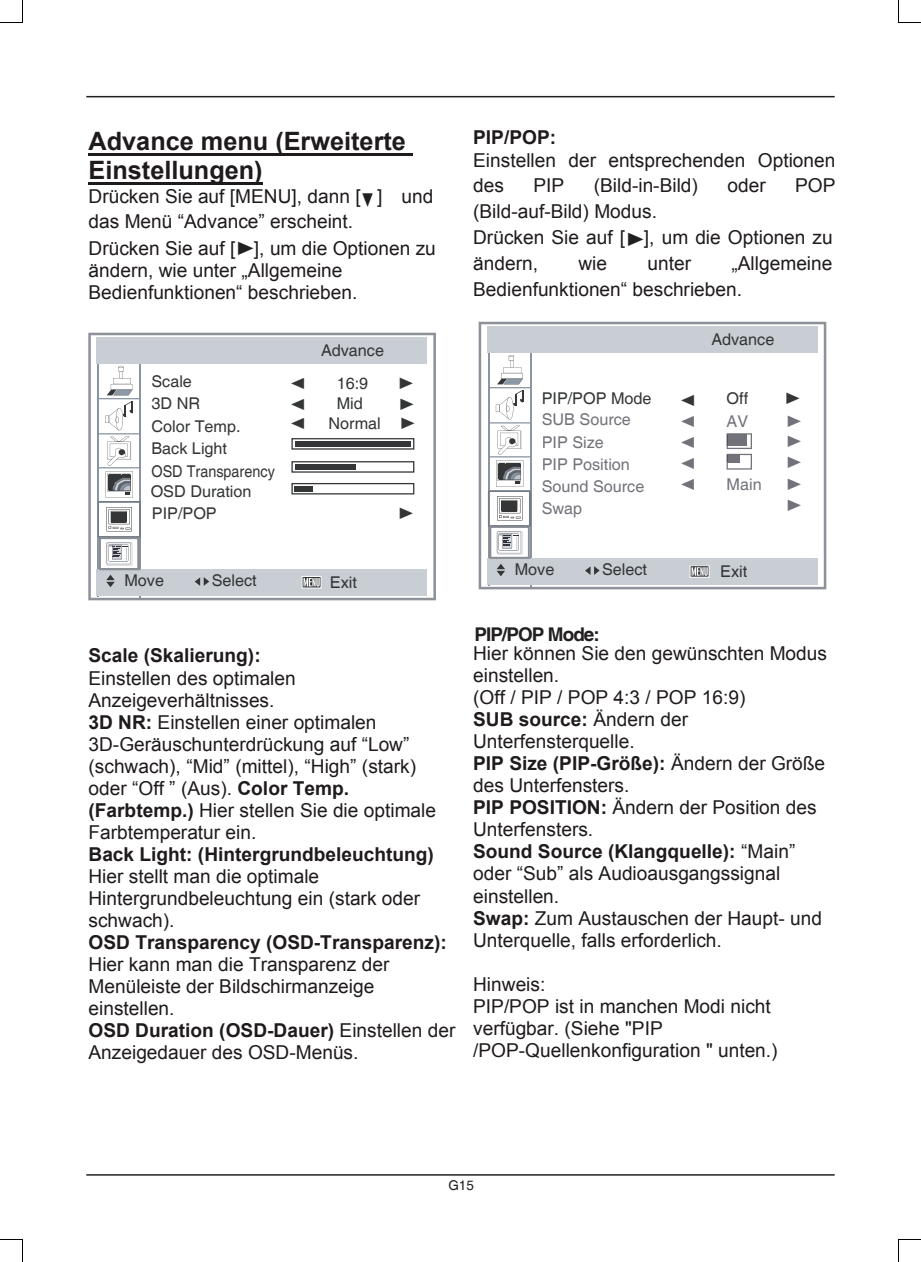
<style>
.page{position:relative;width:921px;height:1262px;background:#fff}
.page>*{position:absolute;margin:0;border:0;box-sizing:border-box;transform-origin:0 0}
.t1{font:700 25.35px/29.1px "Arial";color:#1f1a1b}
.t2{font:19.05px/22px "Arial";color:#1f1a1b}
.t3{font:700 18.9px "Helvetica";letter-spacing:-.05em;color:#221f20}
.t4{font:18.9px "I20 Sym Sanyo YE";color:#221f20}
.t5{font:16.2px/22.5px "Helvetica";color:#333536}
.t6{font:16.2px/22px "Helvetica";color:#72737a}
.t7{font:16.2px "I20 Sym Sanyo YE";color:#333536}
.t8{font:16.2px "I20 Sym Sanyo YE";color:#72737a}
.t9{font:13.5px "Helvetica";color:#221f1f}
.s1{font-weight:700}
.s2{color:#72737a}
</style>
<div class="page">
<hr style="left:86px;top:1173px;width:749px;height:2px;background:#221f1f">
<hr style="left:86px;top:96px;width:749px;height:1px;background:#221f1f">
<svg style="left:88px;top:332px;width:348px;height:268px"></svg>
<hr style="left:141px;top:536px;width:1px;height:35px;background:#898e95">
<svg style="left:98px;top:471px;width:43px;height:116px"></svg>
<hr style="left:99px;top:502px;width:1px;height:34px;background:#727a84">
<hr style="left:140px;top:502px;width:1px;height:34px;background:#727a84">
<div style="left:291px;top:461px;width:123px;height:11px;border:1px solid #333536"></div>
<div style="left:295px;top:464px;width:61px;height:5px;background:#333536"></div>
<div style="left:291px;top:483px;width:123px;height:11px;border:1px solid #333536"></div>
<div style="left:295px;top:486px;width:18px;height:5px;background:#333536"></div>
<div style="left:302px;top:576px;width:19px;height:12px;border:1px solid #fff"></div>
<svg style="left:303px;top:578px;width:17px;height:8px"></svg>
<svg style="left:479px;top:322px;width:347px;height:267px"></svg>
<hr style="left:531px;top:490px;width:1px;height:36px;background:#898e95">
<svg style="left:488px;top:460px;width:43px;height:116px"></svg>
<hr style="left:489px;top:492px;width:1px;height:33px;background:#727a84">
<hr style="left:530px;top:492px;width:1px;height:33px;background:#727a84">
<svg style="left:727px;top:433px;width:25px;height:36px"></svg>
<div style="left:690px;top:565px;width:19px;height:12px;border:1px solid #fff"></div>
<svg style="left:691px;top:567px;width:17px;height:8px"></svg>
<svg style="left:0;top:0;width:23px;height:23px"></svg>
<svg style="left:0;top:1239px;width:23px;height:22px"></svg>
<svg style="left:898px;top:0;width:23px;height:23px"></svg>
<svg style="left:898px;top:1239px;width:23px;height:22px"></svg>
<hr style="left:89px;top:153px;width:324px;height:2px;background:#1f1a1b">
<hr style="left:89px;top:182px;width:174px;height:3px;background:#1f1a1b">
<p class="t1" style="left:89px;top:128px;width:319px">Advance menu (Erweiterte<br>Einstellungen)</p>
<p class="t2" style="left:89px;top:183px;width:349px;line-height:26px">Drücken Sie auf [MENU], dann [ ] und das Menü “Advance” erscheint.<br>Drücken Sie auf [ ], um die Optionen zu</p>
<p class="t2" style="left:89px;top:259px;width:270px">ändern, wie unter „Allgemeine<br>Bedienfunktionen“ beschrieben.</p>
<p class="t4" style="left:362px;top:188px;width:12px">P</p>
<p class="t4" style="left:238px;top:237px;width:17px">A</p>
<p class="t5" style="left:151px;top:370px;width:125px">Scale<br>3D NR<br>Color Temp.<br>Back Light<br>OSD Transparency</p>
<p class="t5" style="left:151px;top:480px;width:102px">OSD Duration</p>
<p class="t5" style="left:321px;top:340px;width:65px">Advance</p>
<p class="t7" style="left:291px;top:374px;width:15px">B</p>
<p class="t5" style="left:337px;top:372px;width:33px">16:9</p>
<p class="t7" style="left:400px;top:374px;width:15px">A</p>
<p class="t7" style="left:291px;top:394px;width:15px">B</p>
<p class="t5" style="left:337px;top:393px;width:28px">Mid</p>
<p class="t7" style="left:401px;top:394px;width:15px">A</p>
<p class="t7" style="left:291px;top:414px;width:15px">B</p>
<p class="t5" style="left:329px;top:412px;width:54px">Normal</p>
<p class="t7" style="left:401px;top:414px;width:15px">A</p>
<p class="t5" style="left:152px;top:502px;width:66px">PIP/POP</p>
<p class="t7" style="left:400px;top:504px;width:15px">A</p>
<p class="t2" style="left:473px;top:127px;width:364px"><span class="s1">PIP/POP:<br></span>Einstellen der entsprechenden Optionen</p>
<p class="t2" style="left:473px;top:175px;width:32px">des</p>
<p class="t2" style="left:533px;top:175px;width:32px">PIP</p>
<p class="t2" style="left:594px;top:175px;width:106px">(Bild-in-Bild)</p>
<p class="t2" style="left:727px;top:175px;width:40px">oder</p>
<p class="t2" style="left:795px;top:175px;width:42px">POP</p>
<p class="t2" style="left:473px;top:198px;width:361px;line-height:26px">(Bild-auf-Bild) Modus.<br>Drücken Sie auf [ ], um die Optionen zu ändern,</p>
<p class="t4" style="left:628px;top:228px;width:17px">A</p>
<p class="t2" style="left:473px;top:250px;width:361px;line-height:25.7px;text-indent:258px">„Allgemeine<br>Bedienfunktionen“ beschrieben.</p>
<p class="t2" style="left:578px;top:252px;width:30px">wie</p>
<p class="t2" style="left:647px;top:252px;width:45px">unter</p>
<p class="t5" style="left:542px;top:388px;width:111px;line-height:21px">PIP/POP Mode<br><span class="s2">SUB Source</span></p>
<p class="t6" style="left:542px;top:431px;width:104px">PIP Size<br>PIP Position<br>Sound Source</p>
<p class="t5" style="left:711px;top:329px;width:65px">Advance</p>
<p class="t7" style="left:681px;top:391px;width:15px">B</p>
<p class="t5" style="left:726px;top:387px;width:23px">Off</p>
<p class="t7" style="left:786px;top:389px;width:15px">A</p>
<p class="t8" style="left:681px;top:412px;width:15px">B</p>
<p class="t6" style="left:726px;top:410px;width:23px">AV</p>
<p class="t8" style="left:788px;top:412px;width:15px">A</p>
<p class="t8" style="left:681px;top:433px;width:15px">B</p>
<p class="t8" style="left:788px;top:432px;width:15px">A</p>
<p class="t8" style="left:681px;top:474px;width:15px">B</p>
<p class="t6" style="left:726px;top:473px;width:37px">Main</p>
<p class="t8" style="left:788px;top:474px;width:15px">A</p>
<p class="t8" style="left:681px;top:454px;width:15px">B</p>
<p class="t8" style="left:788px;top:452px;width:15px">A</p>
<p class="t6" style="left:542px;top:498px;width:42px">Swap</p>
<p class="t8" style="left:788px;top:495px;width:15px">A</p>
<p class="t5" style="left:124px;top:569px;width:41px">Move</p>
<p class="t5" style="left:212px;top:570px;width:47px">Select</p>
<p class="t5" style="left:330px;top:571px;width:29px">Exit</p>
<p class="t2" style="left:88px;top:644px;width:368px"><span class="s1">Scale (Skalierung):<br></span>Einstellen des optimalen<br>Anzeigeverhältnisses.<br><span class="s1">3D NR:</span> Einstellen einer optimalen<br>3D-Geräuschunterdrückung auf “Low” (schwach), “Mid” (mittel), “High” (stark) oder “Off ” (Aus). <span class="s1">Color Temp. (Farbtemp.)</span> Hier stellen Sie die optimale<br>Farbtemperatur ein.<br><span class="s1">Back Light: (Hintergrundbeleuchtung)<br></span>Hier stellt man die optimale<br>Hintergrundbeleuchtung ein (stark oder schwach).<br><span class="s1">OSD Transparency (OSD-Transparenz):<br></span>Hier kann man die Transparenz der<br>Menüleiste der Bildschirmanzeige einstellen.<br><span class="s1">OSD Duration (OSD-Dauer)</span> Einstellen der<br>Anzeigedauer des OSD-Menüs.</p>
<p class="t5" style="left:515px;top:558px;width:41px">Move</p>
<p class="t5" style="left:602px;top:559px;width:47px">Select</p>
<p class="t5" style="left:720px;top:560px;width:29px">Exit</p>
<p class="t3" style="left:474px;top:622px;width:127px">PIP/POP Mode:</p>
<p class="t2" style="left:473px;top:642px;width:355px">Hier können Sie den gewünschten Modus einstellen.<br>(Off / PIP / POP 4:3 / POP 16:9)<br><span class="s1">SUB source:</span> Ändern der<br>Unterfensterquelle.<br><span class="s1">PIP Size (PIP-Größe):</span> Ändern der Größe des Unterfensters.<br><span class="s1">PIP POSITION:</span> Ändern der Position des<br>Unterfensters.<br><span class="s1">Sound Source (Klangquelle):</span> “Main” oder “Sub” als Audioausgangssignal einstellen.<br><span class="s1">Swap:</span> Zum Austauschen der Haupt- und<br>Unterquelle, falls erforderlich.</p>
<p class="t2" style="left:473px;top:972px;width:306px">Hinweis:<br>PIP/POP ist in manchen Modi nicht verfügbar. (Siehe "PIP /POP-Quellenkonfiguration " unten.)</p>
<p class="t9" style="left:448px;top:1177px;width:27px">G15</p>
</div>
